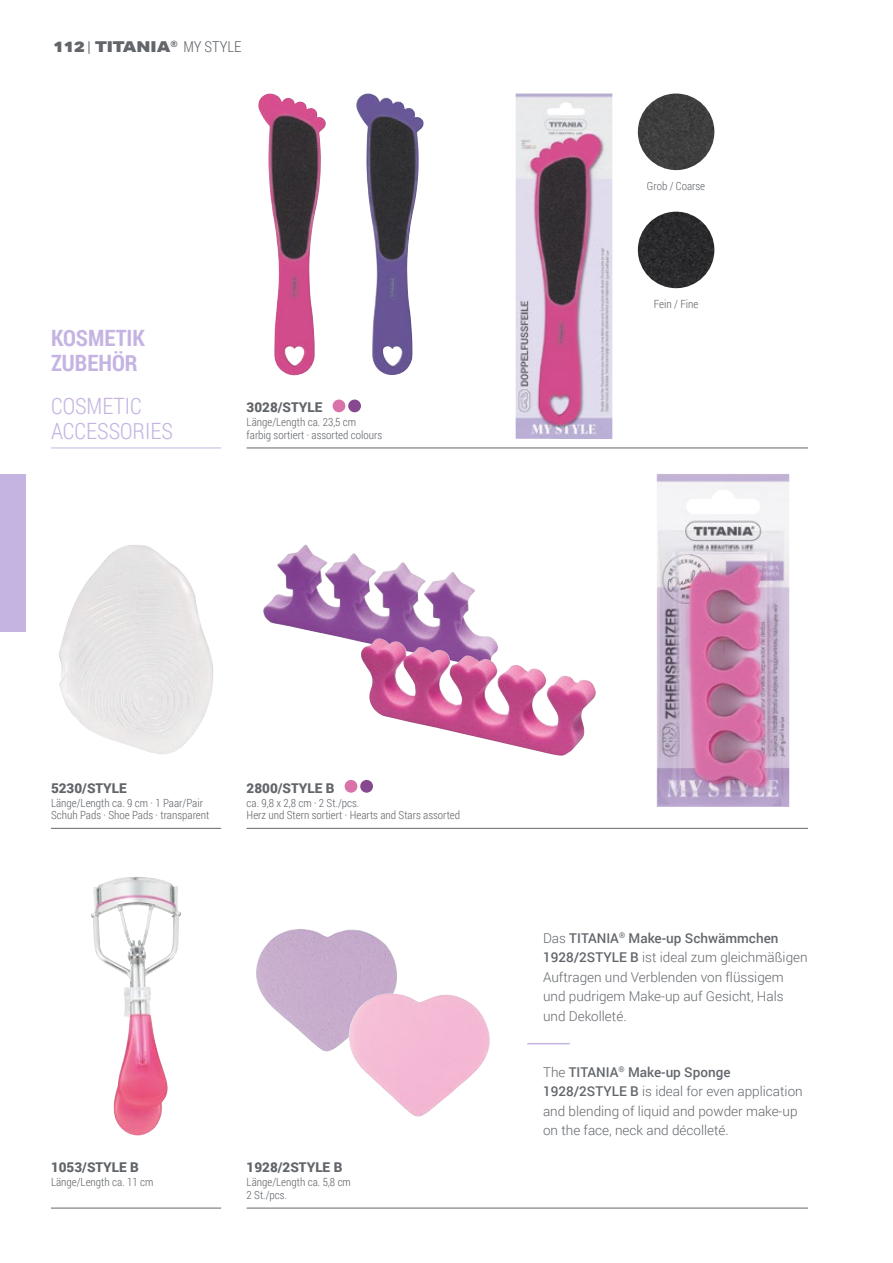
<style>
.page{position:relative;width:893px;height:1263px;background:#fff}
.page>*{position:absolute;margin:0;border:0;box-sizing:border-box;transform-origin:0 0}
.t1{font:300 22.5px/25.5px "Roboto Condensed";color:#c5b4e2}
.t2{font:700 22.5px/25.5px "Roboto Condensed";color:#c5b4e2}
.t3{font:900 15px "Aktiv Grotesk Ex";color:#62666b}
.t4{font:300 13.5px/19.5px "Roboto";color:#62666b}
.t5{font:900 13.5px "Roboto";color:#62666b}
.t6{font:300 11.25px/12.8px "Roboto Condensed";color:#62666b}
.s1{font-family:"Roboto Condensed";font-weight:400}
.s2{font-family:"Roboto Condensed";font-weight:300}
.s3{font-weight:500}
</style>
<div class="page">
<div style="left:0;top:474px;width:26px;height:157px;background:#c5b4e2"></div>
<img style="left:59px;top:545px;width:155px;height:209px">
<img style="left:258px;top:94px;width:68px;height:281px">
<img style="left:356px;top:94px;width:68px;height:281px">
<img style="left:516px;top:94px;width:96px;height:345px">
<img style="left:256px;top:929px;width:141px;height:123px">
<img style="left:349px;top:992px;width:141px;height:125px">
<img style="left:263px;top:544px;width:229px;height:98px">
<img style="left:361px;top:638px;width:235px;height:118px">
<img style="left:91px;top:877px;width:90px;height:258px">
<img style="left:657px;top:474px;width:132px;height:333px">
<hr style="left:247px;top:448px;width:561px;height:1px;background:#62666b">
<div style="left:333px;top:399px;width:12px;height:13px;background:#d872a9;border-radius:50%"></div>
<div style="left:348px;top:399px;width:13px;height:13px;background:#86488f;border-radius:50%"></div>
<hr style="left:247px;top:828px;width:561px;height:1px;background:#62666b">
<div style="left:345px;top:780px;width:12px;height:13px;background:#d872a9;border-radius:50%"></div>
<div style="left:360px;top:780px;width:13px;height:13px;background:#86488f;border-radius:50%"></div>
<hr style="left:247px;top:1208px;width:561px;height:1px;background:#62666b">
<hr style="left:51px;top:1208px;width:170px;height:1px;background:#62666b">
<hr style="left:51px;top:828px;width:170px;height:1px;background:#62666b">
<hr style="left:51px;top:448px;width:170px;height:1px;background:#c5b4e2">
<hr style="left:527px;top:1043px;width:43px;height:1px;background:#c5b4e2">
<img style="left:638px;top:94px;width:76px;height:76px;border-radius:38px">
<img style="left:638px;top:212px;width:76px;height:76px;border-radius:38px">
<p class="t3" style="left:53px;top:37px;width:190px">112 <span class="s1">|</span> TITANIA<sup>®</sup> <span class="s2">MY STYLE</span></p>
<h1 class="t2" style="left:51px;top:324px;width:95px">KOSMETIK<br>ZUBEHÖR</h1>
<h1 class="t1" style="left:51px;top:392px;width:123px">COSMETIC<br>ACCESSORIES</h1>
<p class="t5" style="left:247px;top:398px;width:77px">3028/STYLE</p>
<p class="t6" style="left:247px;top:416px;width:137px">Länge/Length ca. 23,5 cm farbig sortiert · assorted colours</p>
<p class="t6" style="left:647px;top:180px;width:60px">Grob / Coarse</p>
<p class="t6" style="left:654px;top:298px;width:46px">Fein / Fine</p>
<p class="t5" style="left:51px;top:778px;width:77px">5230/STYLE</p>
<p class="t6" style="left:51px;top:796px;width:160px">Länge/Length ca. 9 cm · 1 Paar/Pair<br>Schuh Pads · Shoe Pads · transparent</p>
<p class="t5" style="left:247px;top:778px;width:89px">2800/STYLE B</p>
<p class="t6" style="left:247px;top:796px;width:215px">ca. 9,8 x 2,8 cm · 2 St./pcs.<br>Herz und Stern sortiert · Hearts and Stars assorted</p>
<p class="t5" style="left:51px;top:1158px;width:89px">1053/STYLE B</p>
<p class="t6" style="left:51px;top:1176px;width:104px">Länge/Length ca. 11 cm</p>
<p class="t5" style="left:247px;top:1158px;width:97px">1928/2STYLE B</p>
<p class="t6" style="left:247px;top:1176px;width:106px">Länge/Length ca. 5,8 cm<br>2 St./pcs.</p>
<p class="t4" style="left:543px;top:928px;width:266px">Das <span class="s3">TITANIA</span><sup>®</sup> <span class="s3">Make-up Schwämmchen 1928/2STYLE B</span> ist ideal zum gleichmäßigen Auftragen und Verblenden von flüssigem und pudrigem Make-up auf Gesicht, Hals und Dekolleté.</p>
<p class="t4" style="left:543px;top:1062px;width:261px">The <span class="s3">TITANIA</span><sup>®</sup> <span class="s3">Make-up Sponge 1928/2STYLE B</span> is ideal for even application and blending of liquid and powder make-up on the face, neck and décolleté.</p>
</div>
